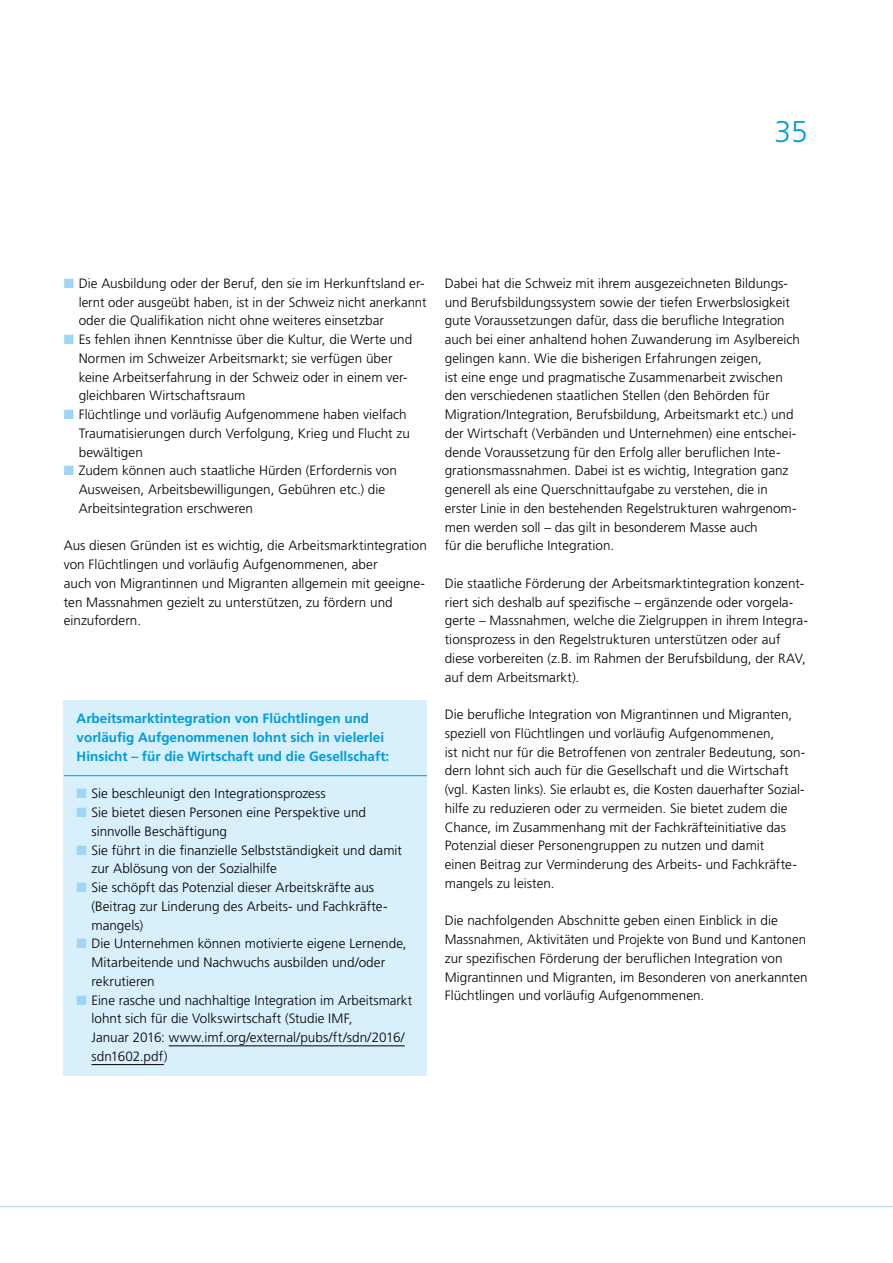
<style>
.page{position:relative;width:893px;height:1263px;background:#fff}
.page>*{position:absolute;margin:0;border:0;box-sizing:border-box;transform-origin:0 0}
.t1{font:300 30px "Frutiger LT Std";color:#009cde}
.P_Text{font:300 13.5px/18.8px "Frutiger LT Std";color:#000}
.H4_Untertitel{font:700 13.5px/18.8px "Frutiger LT Std";color:#009cde}
.s1{color:#9ed6f5}
</style>
<div class="page">
<hr style="left:0;top:1206px;width:893px;height:1px;background:#9ed6f5">
<div style="left:64px;top:700px;width:363px;height:375px;background:#d8effc"></div>
<hr style="left:64px;top:775px;width:363px;height:1px;background:#009cde">
<hr style="left:169px;top:1045px;width:236px;height:1px;background:#000">
<hr style="left:91px;top:1064px;width:73px;height:1px;background:#000">
<h1 class="t1" style="left:774px;top:114px;width:35px">35</h1>
<p class="P_Text" style="left:79px;top:274px;width:349px;text-indent:-15px"><span class="s1">■</span> Die Ausbildung oder der Beruf, den sie im Herkunftsland er&shy;lernt oder ausgeübt haben, ist in der Schweiz nicht anerkannt oder die Qualifikation nicht ohne weiteres einsetzbar</p>
<p class="P_Text" style="left:79px;top:330px;width:335px;text-indent:-15px"><span class="s1">■</span> Es fehlen ihnen Kenntnisse über die Kultur, die Werte und Normen im Schweizer Arbeitsmarkt; sie verfügen über keine Arbeitserfahrung in der Schweiz oder in einem ver&shy;gleichbaren Wirtschaftsraum</p>
<p class="P_Text" style="left:79px;top:405px;width:333px;text-indent:-15px"><span class="s1">■</span> Flüchtlinge und vorläufig Aufgenommene haben vielfach<br>Traumatisierungen durch Verfolgung, Krieg und Flucht zu bewältigen</p>
<p class="P_Text" style="left:79px;top:462px;width:320px;text-indent:-15px"><span class="s1">■</span> Zudem können auch staatliche Hürden (Erfordernis von<br>Ausweisen, Arbeitsbewilligungen, Gebühren etc.) die<br>Arbeitsintegration erschweren</p>
<p class="P_Text" style="left:64px;top:537px;width:365px">Aus diesen Gründen ist es wichtig, die Arbeitsmarktintegration von Flüchtlingen und vorläufig Aufgenommenen, aber<br>auch von Migrantinnen und Migranten allgemein mit geeigne&shy;ten Massnahmen gezielt zu unterstützen, zu fördern und einzufordern.</p>
<h4 class="H4_Untertitel" style="left:77px;top:709px;width:314px">Arbeitsmarktintegration von Flüchtlingen und vorläufig Aufgenommenen lohnt sich in vielerlei<br>Hinsicht – für die Wirtschaft und die Gesellschaft:</h4>
<p class="P_Text" style="left:77px;top:784px;width:251px"><span class="s1">■</span> Sie beschleunigt den Integrationsprozess</p>
<p class="P_Text" style="left:91px;top:803px;width:276px;text-indent:-15px"><span class="s1">■</span> Sie bietet diesen Personen eine Perspektive und sinnvolle Beschäftigung</p>
<p class="P_Text" style="left:91px;top:841px;width:312px;text-indent:-15px"><span class="s1">■</span> Sie führt in die finanzielle Selbstständigkeit und damit zur Ablösung von der Sozialhilfe</p>
<p class="P_Text" style="left:91px;top:878px;width:296px;text-indent:-15px"><span class="s1">■</span> Sie schöpft das Potenzial dieser Arbeitskräfte aus (Beitrag zur Linderung des Arbeits- und Fachkräfte&shy;mangels)</p>
<p class="P_Text" style="left:91px;top:934px;width:317px;text-indent:-15px"><span class="s1">■</span> Die Unternehmen können motivierte eigene Lernende,<br>Mitarbeitende und Nachwuchs ausbilden und/oder rekrutieren</p>
<p class="P_Text" style="left:91px;top:991px;width:322px;text-indent:-15px"><span class="s1">■</span> Eine rasche und nachhaltige Integration im Arbeitsmarkt lohnt sich für die Volkswirtschaft (Studie IMF,<br>Januar 2016: www.imf.org/external/pubs/ft/sdn/2016/ sdn1602.pdf)</p>
<p class="P_Text" style="left:445px;top:274px;width:357px">Dabei hat die Schweiz mit ihrem ausgezeichneten Bildungs&shy;und Berufsbildungssystem sowie der tiefen Erwerbslosigkeit gute Voraussetzungen dafür, dass die berufliche Integration auch bei einer anhaltend hohen Zuwanderung im Asylbereich gelingen kann. Wie die bisherigen Erfahrungen zeigen,<br>ist eine enge und pragmatische Zusammenarbeit zwischen den verschiedenen staatlichen Stellen (den Behörden für Migration/Integration, Berufsbildung, Arbeitsmarkt etc.) und der Wirtschaft (Verbänden und Unternehmen) eine entschei&shy;dende Voraussetzung für den Erfolg aller beruflichen Inte&shy;grationsmassnahmen. Dabei ist es wichtig, Integration ganz generell als eine Querschnittaufgabe zu verstehen, die in erster Linie in den bestehenden Regelstrukturen wahrgenom&shy;men werden soll – das gilt in besonderem Masse auch<br>für die berufliche Integration.</p>
<p class="P_Text" style="left:445px;top:574px;width:365px">Die staatliche Förderung der Arbeitsmarktintegration konzent&shy;riert sich deshalb auf spezifische – ergänzende oder vorgela&shy;gerte – Massnahmen, welche die Zielgruppen in ihrem Integra&shy;tionsprozess in den Regelstrukturen unterstützen oder auf diese vorbereiten (z.B. im Rahmen der Berufsbildung, der RAV, auf dem Arbeitsmarkt).</p>
<p class="P_Text" style="left:445px;top:705px;width:362px">Die berufliche Integration von Migrantinnen und Migranten, speziell von Flüchtlingen und vorläufig Aufgenommenen,<br>ist nicht nur für die Betroffenen von zentraler Bedeutung, son&shy;dern lohnt sich auch für die Gesellschaft und die Wirtschaft (vgl. Kasten links). Sie erlaubt es, die Kosten dauerhafter Sozial&shy;hilfe zu reduzieren oder zu vermeiden. Sie bietet zudem die Chance, im Zusammenhang mit der Fachkräfteinitiative das Potenzial dieser Personengruppen zu nutzen und damit<br>einen Beitrag zur Verminderung des Arbeits- und Fachkräfte&shy;mangels zu leisten.</p>
<p class="P_Text" style="left:445px;top:912px;width:364px">Die nachfolgenden Abschnitte geben einen Einblick in die Massnahmen, Aktivitäten und Projekte von Bund und Kantonen zur spezifischen Förderung der beruflichen Integration von Migrantinnen und Migranten, im Besonderen von anerkannten Flüchtlingen und vorläufig Aufgenommenen.</p>
</div>
